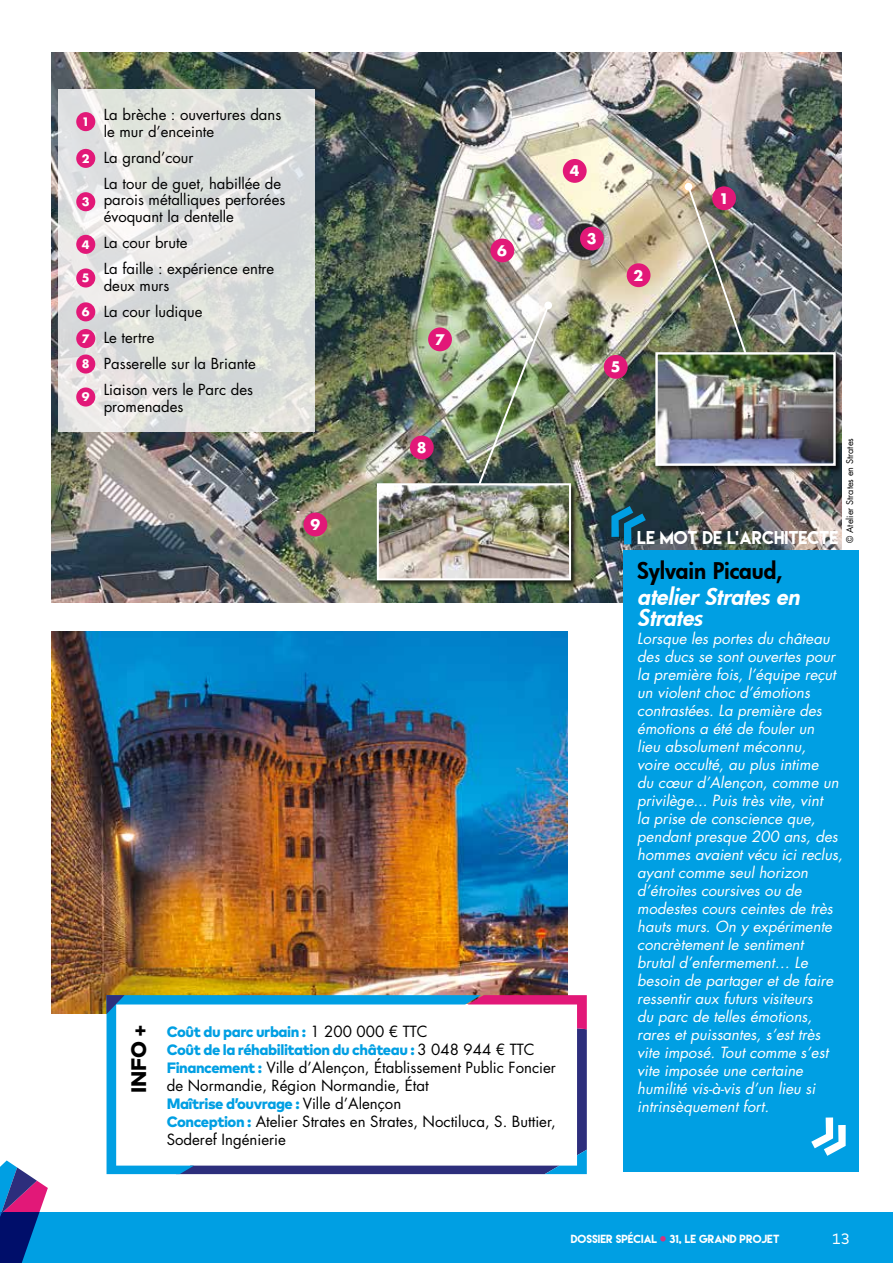
<style>
.page{position:relative;width:893px;height:1263px;background:#fff}
.page>*{position:absolute;margin:0;border:0;box-sizing:border-box;transform-origin:0 0}
.t1{font:italic 800 22.5px/21px "Futura";color:#fff}
.t2{font:800 22.5px "Futura";color:#000}
.t3{font:800 21px "Mark";color:#000}
.t4{font:16.5px "Lemon Milk";color:#fff}
.t5{font:italic 15px/18px "Futura Std";color:#fff}
.t6{font:15px/18px "Futura Std";color:#000}
.t7{font:800 15px/18px "Mark";letter-spacing:-.03em;color:#009fe3}
.t8{font:15px "Mark";color:#fff}
.t9{font:14.85px/26px "Futura Std";color:#000}
.t10{font:700 14.25px "Futura Std";color:#fff}
.t11{font:700 11.4px "Futura Std";color:#fff}
.t12{font:10.5px "Lemon Milk";color:#fff}
.t13{font:9px "Futura Std";color:#000}
.s1{font-family:"Futura Std";font-weight:400;color:#000}
.s2{font-family:"Mark";font-weight:800;color:#009fe3}
</style>
<div class="page">
<div style="left:0;top:1212px;width:893px;height:51px;background:#009fe3"></div>
<svg style="left:0;top:1160px;width:48px;height:103px"></svg>
<svg style="left:660px;top:1236px;width:6px;height:5px"></svg>
<img style="left:51px;top:631px;width:516px;height:382px">
<img style="left:51px;top:53px;width:791px;height:549px">
<svg style="left:58px;top:89px;width:256px;height:343px;background:#dee0de"></svg>
<img style="left:686px;top:184px;width:64px;height:167px">
<div style="left:685px;top:183px;width:7px;height:8px;background:#fff;border-radius:50%"></div>
<div style="left:654px;top:351px;width:188px;height:122px;background:#000;opacity:.75"></div>
<img style="left:658px;top:355px;width:175px;height:108px">
<div style="left:655px;top:352px;width:181px;height:114px;border:2px solid #fff"></div>
<img style="left:471px;top:303px;width:80px;height:179px">
<div style="left:544px;top:301px;width:8px;height:8px;background:#fff;border-radius:50%"></div>
<div style="left:376px;top:482px;width:202px;height:105px;background:#000;opacity:.75"></div>
<img style="left:380px;top:486px;width:188px;height:91px">
<div style="left:377px;top:483px;width:194px;height:97px;border:2px solid #fff"></div>
<div style="left:627px;top:263px;width:23px;height:24px;background:#e21878;border-radius:50%"></div>
<div style="left:712px;top:186px;width:24px;height:24px;background:#e21878;border-radius:50%"></div>
<div style="left:580px;top:227px;width:24px;height:23px;background:#e21878;border-radius:50%"></div>
<div style="left:563px;top:159px;width:24px;height:24px;background:#e21878;border-radius:50%"></div>
<div style="left:490px;top:239px;width:24px;height:23px;background:#e21878;border-radius:50%"></div>
<div style="left:604px;top:355px;width:24px;height:24px;background:#e21878;border-radius:50%"></div>
<div style="left:428px;top:327px;width:24px;height:24px;background:#e21878;border-radius:50%"></div>
<div style="left:410px;top:436px;width:24px;height:23px;background:#e21878;border-radius:50%"></div>
<div style="left:303px;top:513px;width:24px;height:23px;background:#e21878;border-radius:50%"></div>
<div style="left:76px;top:112px;width:19px;height:19px;background:#e21878;border-radius:50%"></div>
<div style="left:76px;top:149px;width:19px;height:19px;background:#e21878;border-radius:50%"></div>
<div style="left:76px;top:192px;width:19px;height:19px;background:#e21878;border-radius:50%"></div>
<div style="left:76px;top:235px;width:19px;height:19px;background:#e21878;border-radius:50%"></div>
<div style="left:76px;top:268px;width:19px;height:19px;background:#e21878;border-radius:50%"></div>
<div style="left:76px;top:302px;width:19px;height:19px;background:#e21878;border-radius:50%"></div>
<div style="left:76px;top:329px;width:19px;height:19px;background:#e21878;border-radius:50%"></div>
<div style="left:76px;top:354px;width:19px;height:20px;background:#e21878;border-radius:50%"></div>
<div style="left:76px;top:387px;width:19px;height:19px;background:#e21878;border-radius:50%"></div>
<div style="left:623px;top:550px;width:236px;height:622px;background:#009fe3"></div>
<svg style="left:611px;top:506px;width:35px;height:38px"></svg>
<svg style="left:811px;top:1117px;width:35px;height:39px"></svg>
<svg style="left:481px;top:1029px;width:106px;height:145px"></svg>
<svg style="left:107px;top:995px;width:374px;height:179px"></svg>
<svg style="left:468px;top:995px;width:119px;height:34px"></svg>
<svg style="left:545px;top:1150px;width:42px;height:24px"></svg>
<svg style="left:107px;top:995px;width:18px;height:19px"></svg>
<p class="t11" style="left:82px;top:114px;width:9px">1</p>
<p class="t11" style="left:82px;top:151px;width:9px">2</p>
<p class="t11" style="left:82px;top:194px;width:9px">3</p>
<p class="t11" style="left:82px;top:237px;width:9px">4</p>
<p class="t11" style="left:82px;top:270px;width:9px">5</p>
<p class="t11" style="left:82px;top:304px;width:9px">6</p>
<p class="t11" style="left:82px;top:331px;width:9px">7</p>
<p class="t11" style="left:82px;top:356px;width:9px">8</p>
<p class="t11" style="left:82px;top:389px;width:9px">9</p>
<p class="t9" style="left:104px;top:106px;width:179px;line-height:16.8px">La brèche : ouvertures dans le mur d’enceinte</p>
<p class="t9" style="left:104px;top:144px;width:179px">La grand’cour<br>La tour de guet, habillée de</p>
<p class="t9" style="left:104px;top:192px;width:183px;line-height:16.8px">parois métalliques perforées évoquant la dentelle</p>
<p class="t9" style="left:104px;top:230px;width:172px">La cour brute<br>La faille : expérience entre</p>
<p class="t9" style="left:104px;top:273px;width:154px">deux murs<br>La cour ludique<br>Le tertre<br>Passerelle sur la Briante<br>Liaison vers le Parc des</p>
<p class="t9" style="left:104px;top:393px;width:81px">promenades</p>
<p class="t10" style="left:310px;top:515px;width:11px">9</p>
<p class="t10" style="left:435px;top:330px;width:11px">7</p>
<p class="t10" style="left:417px;top:438px;width:11px">8</p>
<p class="t10" style="left:497px;top:241px;width:11px">6</p>
<p class="t10" style="left:570px;top:161px;width:11px">4</p>
<p class="t10" style="left:587px;top:229px;width:11px">3</p>
<h2 class="t3" style="left:127px;top:1093px;width:70px;rotate:-90deg">INFO +</h2>
<p class="t7" style="left:167px;top:1023px;width:369px">Coût du parc urbain : <span class="s1">1 200 000 € TTC<br></span>Coût de la réhabilitation du château : <span class="s1">3 048 944 € TTC</span></p>
<p class="t6" style="left:167px;top:1059px;width:391px"><span class="s2">Financement :</span> Ville d’Alençon, Établissement Public Foncier de Normandie, Région Normandie, État</p>
<p class="t7" style="left:167px;top:1095px;width:236px">Maîtrise d’ouvrage : <span class="s1">Ville d’Alençon</span></p>
<p class="t6" style="left:167px;top:1113px;width:391px"><span class="s2">Conception :</span> Atelier Strates en Strates, Noctiluca, S. Buttier,<br>Soderef Ingénierie</p>
<p class="t10" style="left:634px;top:266px;width:11px">2</p>
<p class="t10" style="left:719px;top:189px;width:11px">1</p>
<p class="t10" style="left:611px;top:357px;width:11px">5</p>
<p class="t13" style="left:844px;top:543px;width:106px;rotate:-90deg">© Atelier Strates en Strates</p>
<p class="t4" style="left:637px;top:526px;width:203px">LE MOT DE L’ARCHITECTE</p>
<h1 class="t2" style="left:637px;top:556px;width:147px">Sylvain Picaud,</h1>
<h1 class="t1" style="left:637px;top:585px;width:169px">atelierStratesen<br>Strates</h1>
<p class="t5" style="left:637px;top:629px;width:207px">Lorsque les portes du château des ducs se sont ouvertes pour la première fois, l’équipe reçut un violent choc d’émotions contrastées. La première des émotions a été de fouler un<br>lieu absolument méconnu,<br>voire occulté, au plus intime<br>du cœur d’Alençon, comme un privilège... Puis très vite, vint<br>la prise de conscience que, pendant presque 200 ans, des hommes avaient vécu ici reclus, ayant comme seul horizon d’étroites coursives ou de modestes cours ceintes de très hauts murs. On y expérimente concrètement le sentiment brutal d’enfermement… Le besoin de partager et de faire ressentir aux futurs visiteurs<br>du parc de telles émotions, rares et puissantes, s’est très vite imposé. Tout comme s’est vite imposée une certaine humilité vis-à-vis d’un lieu si intrinsèquement fort.</p>
<p class="t12" style="left:571px;top:1232px;width:210px">DOSSIER SPÉCIAL 31, LE GRAND PROJET</p>
<p class="t8" style="left:832px;top:1229px;width:19px">13</p>
</div>
